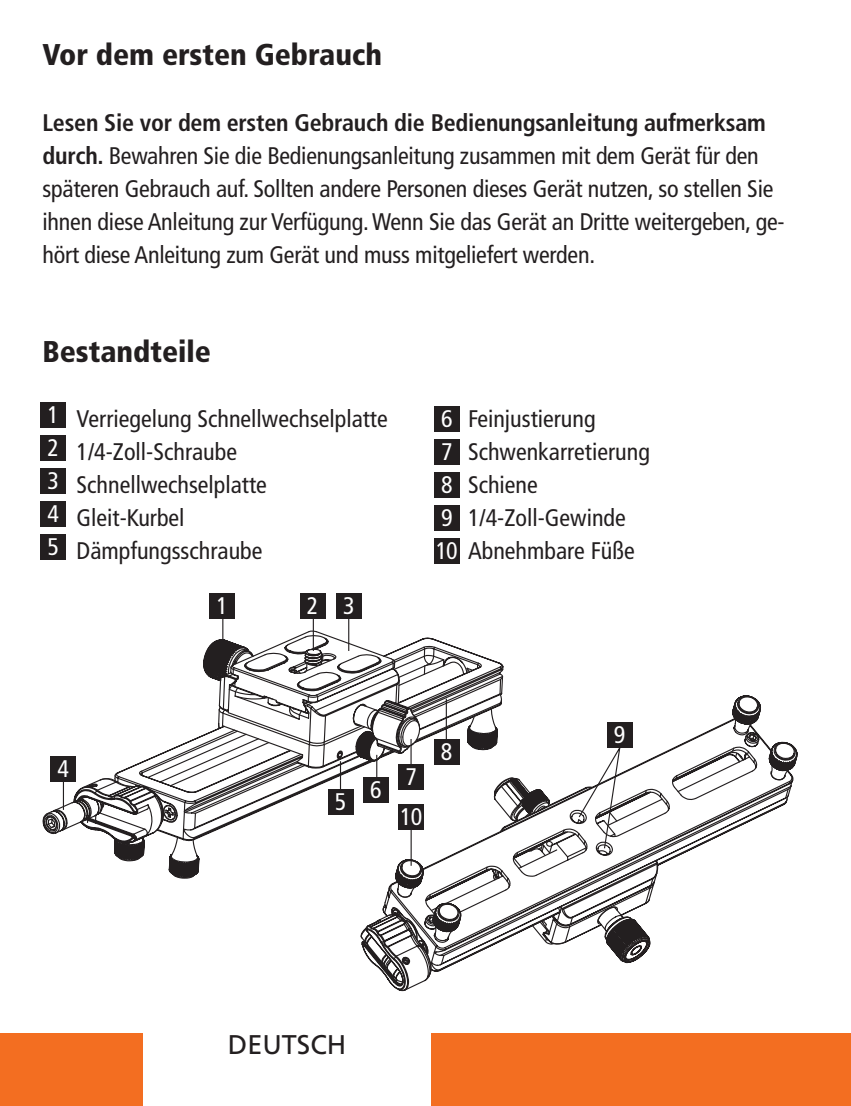
<style>
.page{position:relative;width:851px;height:1106px;background:#fff}
.page>*{position:absolute;margin:0;border:0;box-sizing:border-box;transform-origin:0 0}
.t1{font:900 condensed 30px "Frutiger LT";color:#231f20}
.t2{font:27px "Frutiger LT";color:#231f20}
.t3{font:condensed 24px/33px "Frutiger LT";letter-spacing:-.01em;color:#231f20}
.t4{font:condensed 24px "Frutiger LT";color:#fff}
.s1{font-weight:700}
.s2{color:#fff}
</style>
<div class="page">
<div style="left:432px;top:1033px;width:418px;height:73px;background:#f36e21"></div>
<div style="left:0;top:1033px;width:142px;height:73px;background:#f36e21"></div>
<div style="left:434px;top:406px;width:25px;height:26px;background:#231f20"></div>
<div style="left:434px;top:439px;width:25px;height:26px;background:#231f20"></div>
<div style="left:434px;top:472px;width:25px;height:26px;background:#231f20"></div>
<div style="left:434px;top:505px;width:25px;height:26px;background:#231f20"></div>
<div style="left:434px;top:538px;width:25px;height:26px;background:#231f20"></div>
<svg style="left:42px;top:781px;width:31px;height:54px"></svg>
<svg style="left:120px;top:859px;width:80px;height:20px"></svg>
<svg style="left:73px;top:630px;width:277px;height:229px"></svg>
<svg style="left:114px;top:637px;width:204px;height:204px"></svg>
<hr style="left:222px;top:599px;width:1px;height:43px;background:#231f20">
<hr style="left:313px;top:599px;width:1px;height:52px;background:#231f20">
<hr style="left:348px;top:599px;width:1px;height:52px;background:#231f20">
<hr style="left:63px;top:767px;width:1px;height:43px;background:#231f20">
<div style="left:50px;top:756px;width:26px;height:25px;background:#231f20"></div>
<div style="left:209px;top:593px;width:26px;height:25px;background:#231f20"></div>
<div style="left:300px;top:593px;width:25px;height:25px;background:#231f20"></div>
<div style="left:336px;top:593px;width:25px;height:25px;background:#231f20"></div>
<svg style="left:722px;top:695px;width:39px;height:29px"></svg>
<svg style="left:318px;top:637px;width:315px;height:222px"></svg>
<svg style="left:360px;top:777px;width:72px;height:214px"></svg>
<svg style="left:382px;top:724px;width:412px;height:248px"></svg>
<hr style="left:410px;top:825px;width:1px;height:40px;background:#231f20">
<div style="left:607px;top:722px;width:25px;height:25px;background:#231f20"></div>
<div style="left:398px;top:804px;width:26px;height:25px;background:#231f20"></div>
<div style="left:40px;top:402px;width:26px;height:26px;background:#231f20"></div>
<div style="left:40px;top:435px;width:26px;height:26px;background:#231f20"></div>
<div style="left:40px;top:468px;width:26px;height:26px;background:#231f20"></div>
<div style="left:40px;top:501px;width:26px;height:26px;background:#231f20"></div>
<div style="left:40px;top:534px;width:26px;height:26px;background:#231f20"></div>
<p class="t1" style="left:43px;top:37px;width:341px">Vor dem ersten Gebrauch</p>
<p class="t3" style="left:43px;top:106px;width:743px"><span class="s1">Lesen Sie vor dem ersten Gebrauch die Bedienungsanleitung aufmerksam durch.</span> Bewahren Sie die Bedienungsanleitung zusammen mit dem Gerät für den späteren Gebrauch auf. Sollten andere Personen dieses Gerät nutzen, so stellen Sie ihnen diese Anleitung zur Verfügung. Wenn Sie das Gerät an Dritte weitergeben, ge&shy;hört diese Anleitung zum Gerät und muss mitgeliefert werden.</p>
<p class="t1" style="left:43px;top:334px;width:170px">Bestandteile</p>
<p class="t4" style="left:47px;top:401px;width:13px">1</p>
<p class="t4" style="left:47px;top:434px;width:13px">2</p>
<p class="t4" style="left:47px;top:467px;width:13px">3</p>
<p class="t4" style="left:47px;top:500px;width:13px">4</p>
<p class="t4" style="left:47px;top:533px;width:13px">5</p>
<p class="t3" style="left:77px;top:402px;width:312px">Verriegelung Schnellwechselplatte</p>
<p class="t3" style="left:77px;top:435px;width:162px">1/4-Zoll-Schraube</p>
<p class="t3" style="left:77px;top:468px;width:192px">Schnellwechselplatte</p>
<p class="t3" style="left:77px;top:501px;width:109px">Gleit-Kurbel</p>
<p class="t3" style="left:77px;top:534px;width:187px">Dämpfungsschraube</p>
<p class="t4" style="left:216px;top:591px;width:13px">1</p>
<p class="t4" style="left:307px;top:591px;width:13px">2</p>
<p class="t4" style="left:343px;top:591px;width:13px">3</p>
<p class="t3" style="left:468px;top:402px;width:129px">Feinjustierung</p>
<p class="t3" style="left:468px;top:435px;width:183px">Schwenkarretierung</p>
<p class="t3" style="left:468px;top:468px;width:71px">Schiene</p>
<p class="t3" style="left:468px;top:501px;width:159px">1/4-Zoll-Gewinde</p>
<p class="t4" style="left:441px;top:405px;width:13px">6</p>
<p class="t4" style="left:441px;top:438px;width:13px">7</p>
<p class="t4" style="left:441px;top:471px;width:13px">8</p>
<p class="t4" style="left:441px;top:504px;width:13px">9</p>
<p class="t3" style="left:435px;top:534px;width:200px"><span class="s2">10</span> Abnehmbare Füße</p>
<p class="t4" style="left:57px;top:754px;width:13px">4</p>
<p class="t4" style="left:335px;top:788px;width:13px">5</p>
<p class="t4" style="left:370px;top:775px;width:13px">6</p>
<p class="t4" style="left:405px;top:763px;width:13px">7</p>
<p class="t4" style="left:400px;top:802px;width:24px">10</p>
<p class="t4" style="left:441px;top:738px;width:13px">8</p>
<p class="t4" style="left:614px;top:721px;width:13px">9</p>
<p class="t2" style="left:228px;top:1028px;width:120px">DEUTSCH</p>
</div>
